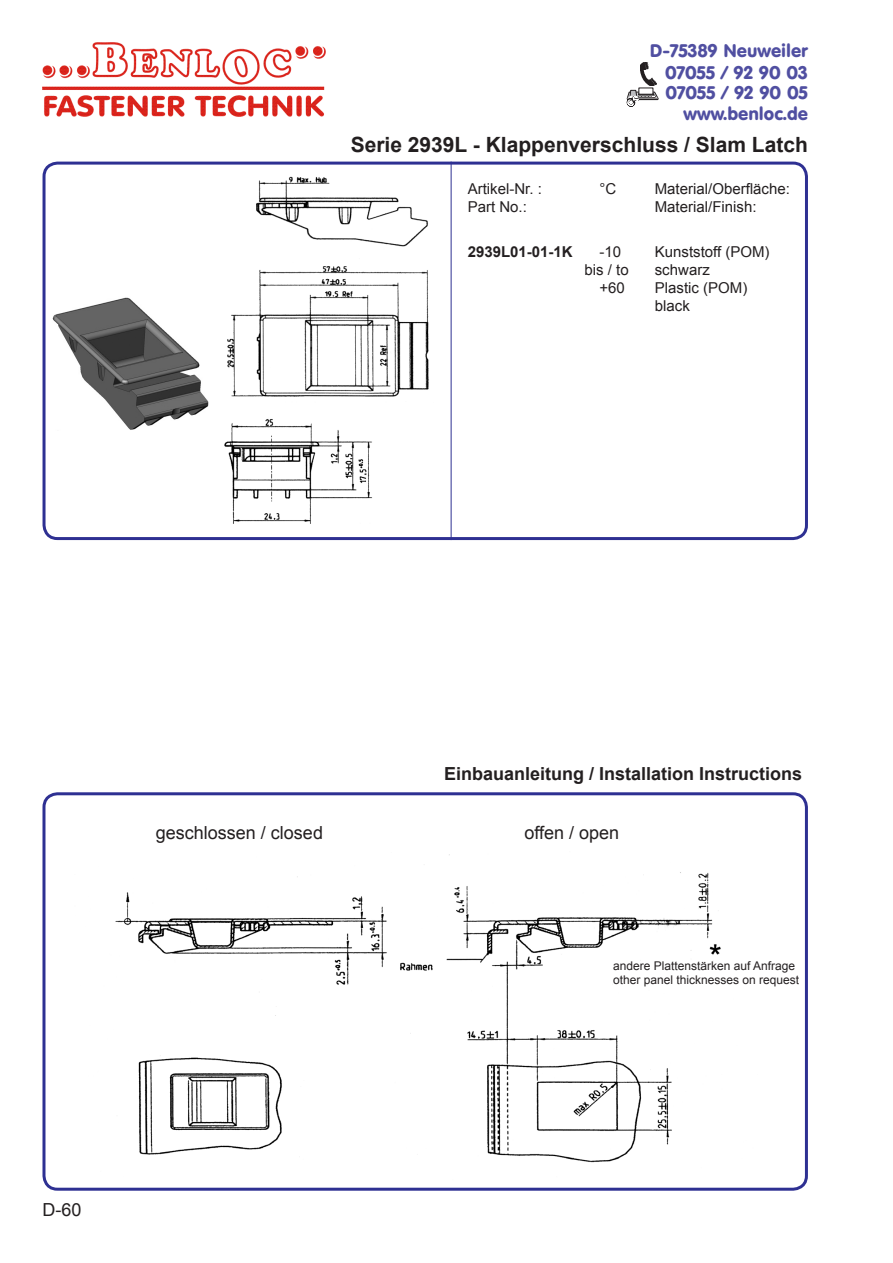
<style>
.page{position:relative;width:893px;height:1263px;background:#fff}
.page>*{position:absolute;margin:0;border:0;box-sizing:border-box;transform-origin:0 0}
.t1{font:700 21px "Arial";color:#231f20}
.t2{font:18px "VAG Rounded BT";color:#504fa1}
.Fließtext{font:700 18px "Arial";color:#231f20}
.t3{font:18px "Arial";color:#231f20}
.t4{font:15px "Arial";color:#231f20}
.t5{font:700 15px "Arial";color:#231f20}
.t6{font:12px "Arial";color:#231f20}
</style>
<div class="page">
<svg style="left:627px;top:90px;width:31px;height:16px"></svg>
<img style="left:640px;top:63px;width:16px;height:22px">
<img style="left:43px;top:43px;width:283px;height:74px">
<img style="left:52px;top:297px;width:157px;height:133px">
<div style="left:43px;top:162px;width:765px;height:378px;border:3px solid #2e3092;border-radius:14px"></div>
<hr style="left:451px;top:162px;width:1px;height:378px;background:#2e3092">
<img style="left:227px;top:176px;width:202px;height:221px">
<img style="left:115px;top:854px;width:606px;height:309px">
<div style="left:42px;top:792px;width:766px;height:399px;border:3px solid #2e3092;border-radius:13px"></div>
<img style="left:224px;top:419px;width:148px;height:104px">
<p class="t2" style="left:650px;top:39px;width:160px">D-75389 Neuweiler</p>
<p class="t2" style="left:665px;top:61px;width:144px">07055 / 92 90 03</p>
<p class="t2" style="left:665px;top:82px;width:144px">07055 / 92 90 05</p>
<p class="t2" style="left:684px;top:102px;width:126px">www.benloc.de</p>
<p class="t1" style="left:351px;top:130px;width:459px">Serie 2939L - Klappenverschluss / Slam Latch</p>
<p class="t4" style="left:468px;top:179px;width:76px">Artikel-Nr. :</p>
<p class="t4" style="left:599px;top:179px;width:18px">°C</p>
<p class="t4" style="left:655px;top:179px;width:137px">Material/Oberfläche:</p>
<p class="t4" style="left:468px;top:197px;width:61px">Part No.:</p>
<p class="t4" style="left:655px;top:197px;width:103px">Material/Finish:</p>
<p class="t5" style="left:468px;top:242px;width:107px">2939L01-01-1K</p>
<p class="t4" style="left:599px;top:242px;width:23px">-10</p>
<p class="t4" style="left:655px;top:242px;width:116px">Kunststoff (POM)</p>
<p class="t4" style="left:584px;top:260px;width:46px">bis / to</p>
<p class="t4" style="left:655px;top:260px;width:57px">schwarz</p>
<p class="t4" style="left:599px;top:278px;width:27px">+60</p>
<p class="t4" style="left:655px;top:278px;width:94px">Plastic (POM)</p>
<p class="t4" style="left:655px;top:296px;width:37px">black</p>
<p class="Fließtext" style="left:444px;top:761px;width:360px">Einbauanleitung / Installation Instructions</p>
<p class="t3" style="left:156px;top:821px;width:169px">geschlossen / closed</p>
<p class="t3" style="left:524px;top:821px;width:96px">offen / open</p>
<p class="t6" style="left:613px;top:958px;width:184px">andere Plattenstärken auf Anfrage</p>
<p class="t6" style="left:613px;top:972px;width:188px">other panel thicknesses on request</p>
<p class="t3" style="left:43px;top:1198px;width:41px">D-60</p>
</div>
